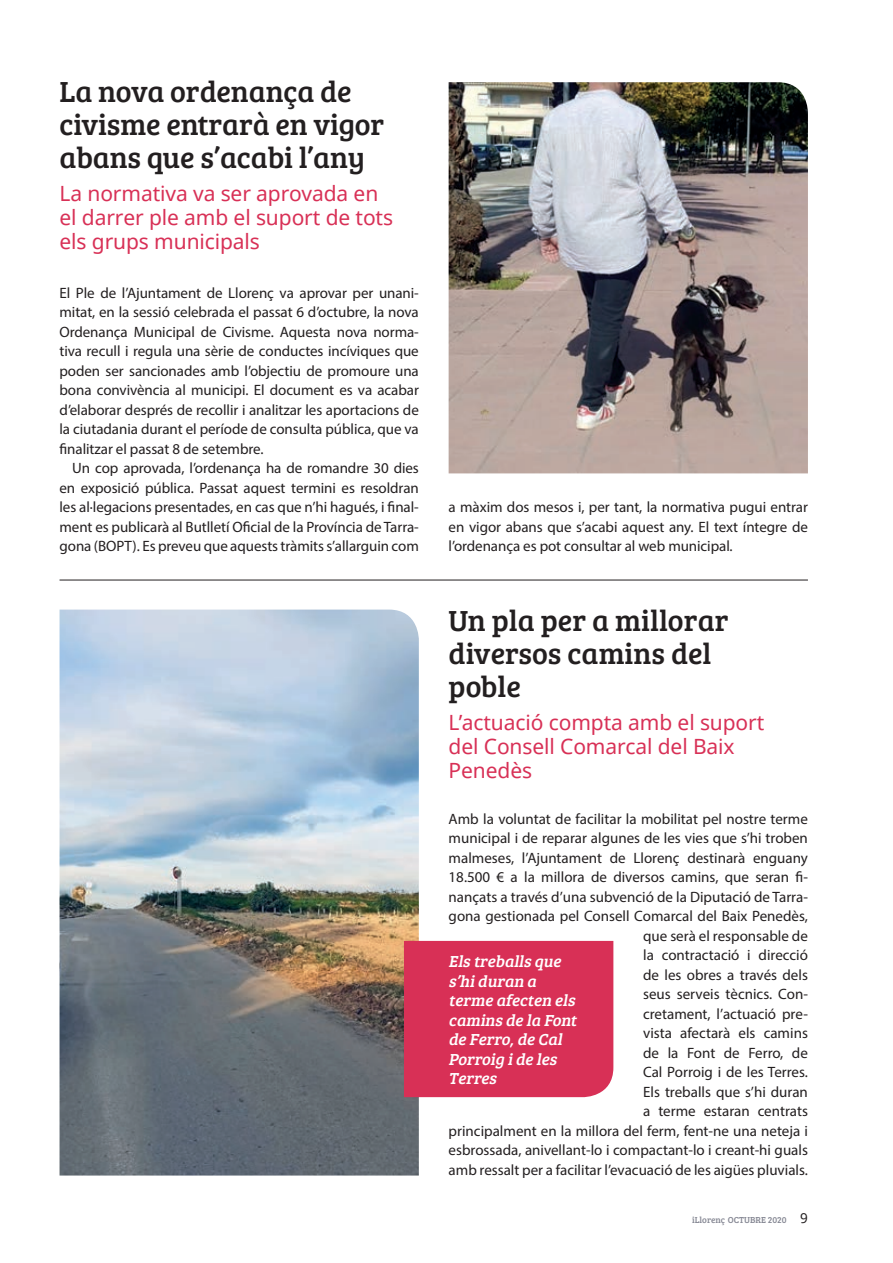
<style>
.page{position:relative;width:893px;height:1263px;background:#fff}
.page>*{position:absolute;margin:0;border:0;box-sizing:border-box;transform-origin:0 0}
.Subtítol{font:30px/33px "Bree Serif";letter-spacing:-.005em;color:#231f20}
.t1{font:21px/24px "Noto Sans";letter-spacing:-.005em;color:#d83056}
.Subtítol-2{font:italic 16.5px/19.5px "Bree Serif";color:#fff}
.t2{font:15px/19.5px "Myriad Pro";color:#231f20;text-align:justify}
.t3{font:9px "Bree Serif";color:#868894}
.s1{font-family:"Noto Sans";font-size:13.5px;color:#231f20}
</style>
<div class="page">
<img style="left:60px;top:610px;width:359px;height:565px">
<img style="left:449px;top:82px;width:359px;height:391px">
<div style="left:404px;top:941px;width:209px;height:156px;background:#d83056"></div>
<hr style="left:60px;top:580px;width:748px;height:1px;background:#231f20">
<p class="Subtítol" style="left:60px;top:73px;width:326px">La nova ordenança de civisme entrarà en vigor abans que s’acabi l’any</p>
<p class="t1" style="left:60px;top:181px;width:335px">La normativa va ser aprovada en el darrer ple amb el suport de tots els grups municipals</p>
<p class="t2" style="left:60px;top:283px;width:361px">El Ple de l’Ajuntament de Llorenç va aprovar per unani&shy;mitat, en la sessió celebrada el passat 6 d’octubre, la nova Ordenança Municipal de Civisme. Aquesta nova norma&shy;tiva recull i regula una sèrie de conductes incíviques que poden ser sancionades amb l’objectiu de promoure una bona convivència al municipi. El document es va acabar d’elaborar després de recollir i analitzar les aportacions de la ciutadania durant el període de consulta pública, que va finalitzar el passat 8 de setembre.</p>
<p class="t2" style="left:60px;top:458px;width:361px;text-indent:13px">Un cop aprovada, l’ordenança ha de romandre 30 dies en exposició pública. Passat aquest termini es resoldran les al·legacions presentades, en cas que n’hi hagués, i final&shy;ment es publicarà al Butlletí Oficial de la Província de Tarra&shy;gona (BOPT). Es preveu que aquests tràmits s’allarguin com</p>
<p class="t2" style="left:449px;top:497px;width:361px">a màxim dos mesos i, per tant, la normativa pugui entrar en vigor abans que s’acabi aquest any. El text íntegre de l’ordenança es pot consultar al web municipal.</p>
<p class="Subtítol" style="left:449px;top:602px;width:281px">Un pla per a millorar diversos camins del poble</p>
<p class="t1" style="left:449px;top:709px;width:317px">L’actuació compta amb el suport del Consell Comarcal del Baix<br>Penedès</p>
<p class="t2" style="left:449px;top:809px;width:361px;text-align:right">Amb la voluntat de facilitar la mobilitat pel nostre terme municipal i de reparar algunes de les vies que s’hi troben malmeses, l’Ajuntament de Llorenç destinarà enguany 18.500 € a la millora de diversos camins, que seran fi&shy;nançats a través d’una subvenció de la Diputació de Tarra&shy;gona gestionada pel Consell Comarcal del Baix Penedès, que serà el responsable de<br>la contractació i direcció<br>de les obres a través dels<br>seus serveis tècnics. Con-<br>cretament, l’actuació pre-<br>vista afectarà els camins<br>de la Font de Ferro, de<br>Cal Porroig i de les Terres.<br>Els treballs que s’hi duran<br>a terme estaran centrats<br>principalment en la millora del ferm, fent-ne una neteja i esbrossada, anivellant-lo i compactant-lo i creant-hi guals amb ressalt per a facilitar l’evacuació de les aigües pluvials.</p>
<p class="Subtítol-2" style="left:449px;top:951px;width:133px">Els treballs que s’hiduran a terme afecten els camins de la Font de Ferro,de Cal<br>Porroig ide les<br>Terres</p>
<p class="t3" style="left:692px;top:1213px;width:117px">iLlorenç OCTUBRE 2020 <span class="s1">9</span></p>
</div>
